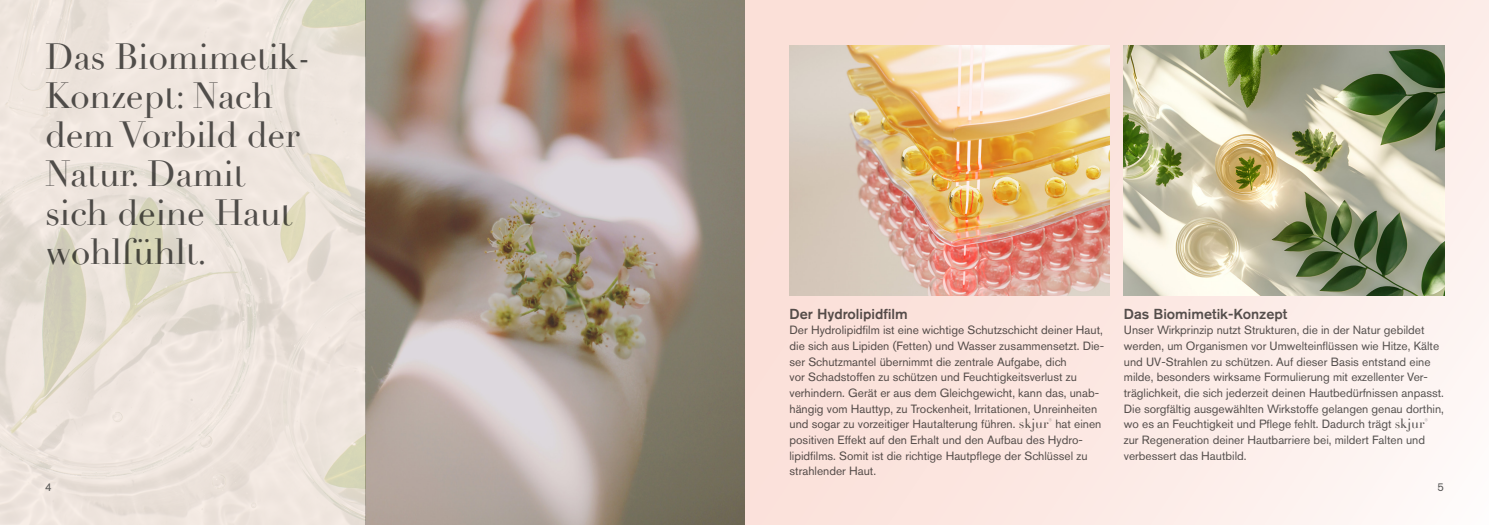
<style>
.page{position:relative;width:1489px;height:525px;background:#fff}
.page>*{position:absolute;margin:0;border:0;box-sizing:border-box;transform-origin:0 0}
.t1{font:35.62px/39px "Didot";letter-spacing:-.01em;color:#565655}
.t2{font:500 14.38px "Akzidenz Grotesk Pro";color:#565655}
.t3{font:11.88px/15.6px "Akzidenz Grotesk Pro";color:#565655}
.t4{font:11.25px "Akzidenz Grotesk Pro";color:#565655}
.s1{font-family:"Didot";font-size:13.12px}
</style>
<div class="page">
<div style="left:744px;top:0;width:744px;height:524px;background:linear-gradient(to right,#fbded6,#fdf3f1)"></div>
<img style="left:365px;top:0;width:379px;height:524px">
<svg style="left:0;top:0;width:365px;height:524px;fill:#eee5dd"></svg>
<img style="left:789px;top:45px;width:320px;height:250px">
<img style="left:1123px;top:45px;width:320px;height:250px">
<h1 class="t1" style="left:45px;top:37px;width:267px">Das Biomimetik-<br>Konzept: Nach dem Vorbild der<br>Natur. Damit sich deine Haut wohlfühlt.</h1>
<p class="t2" style="left:789px;top:304px;width:120px">Der Hydrolipidfilm</p>
<p class="t3" style="left:789px;top:322px;width:316px">Der Hydrolipidfilm ist eine wichtige Schutzschicht deiner Haut, die sich aus Lipiden (Fetten) und Wasser zusammensetzt. Die&shy;ser Schutzmantel übernimmt die zentrale Aufgabe, dich<br>vor Schadstoffen zu schützen und Feuchtigkeitsverlust zu verhindern. Gerät er aus dem Gleichgewicht, kann das, unab&shy;hängig vom Hauttyp, zu Trockenheit, Irritationen, Unreinheiten und sogar zu vorzeitiger Hautalterung führen. <span class="s1">skjur</span><sup>®</sup> hat einen positiven Effekt auf den Erhalt und den Aufbau des Hydro&shy;lipidfilms. Somit ist die richtige Hautpflege der Schlüssel zu strahlender Haut.</p>
<p class="t2" style="left:1123px;top:304px;width:165px">Das Biomimetik-Konzept</p>
<p class="t3" style="left:1123px;top:322px;width:321px">Unser Wirkprinzip nutzt Strukturen, die in der Natur gebildet werden, um Organismen vor Umwelteinflüssen wie Hitze, Kälte und UV-Strahlen zu schützen. Auf dieser Basis entstand eine milde, besonders wirksame Formulierung mit exzellenter Ver&shy;träglichkeit, die sich jederzeit deinen Hautbedürfnissen anpasst.<br>Die sorgfältig ausgewählten Wirkstoffe gelangen genau dorthin, wo es an Feuchtigkeit und Pflege fehlt. Dadurch trägt <span class="s1">skjur</span><sup>® </sup>zur Regeneration deiner Hautbarriere bei, mildert Falten und verbessert das Hautbild.</p>
<p class="t4" style="left:45px;top:479px;width:8px">4</p>
<p class="t4" style="left:1437px;top:479px;width:8px">5</p>
</div>
